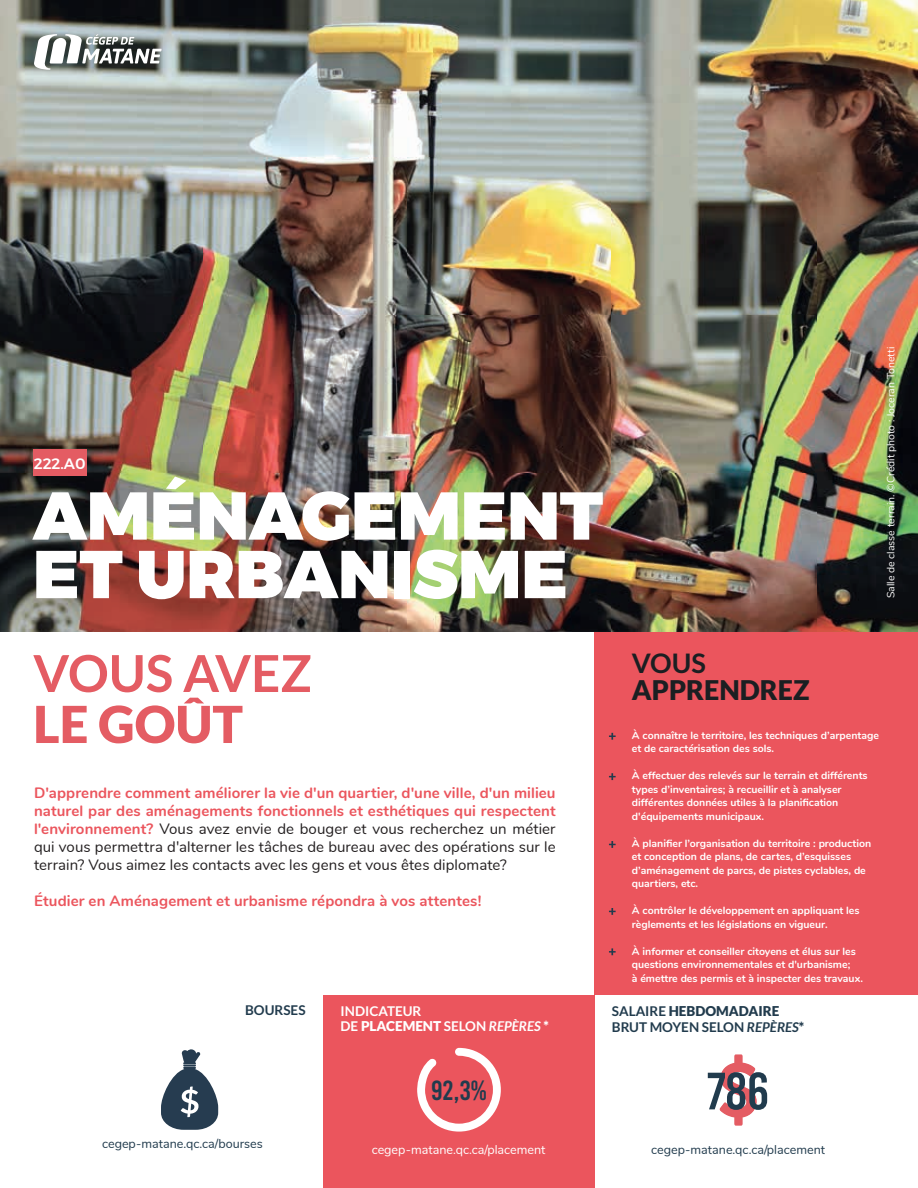
<style>
.page{position:relative;width:918px;height:1188px;background:#fff}
.page>*{position:absolute;margin:0;border:0;box-sizing:border-box;transform-origin:0 0}
.t1{font:900 67.5px/58.5px "Montserrat";color:#fff}
.t2{font:52.35px "Bebas Kai";color:#213b4d}
.t3{font:700 51px "Lato";color:#e45c63}
.t4{font:900 51px "Lato";color:#e45c63}
.t5{font:27.6px "Bebas Kai";color:#213b4d}
.t6{font:900 27px "Lato";color:#1b1f22}
.t7{font:700 27px "Lato";color:#1b1f22}
.t8{font:15px/18px "Nunito";letter-spacing:.005em;color:#231f20;text-align:justify}
.t9{font:700 15px "Nunito";letter-spacing:.01em;color:#eb555d}
.t10{font:500 15px "Montserrat";color:#fff}
.t11{font:700 13.5px/16.5px "Lato";color:#213b4d}
.t12{font:700 13.5px/15px "Lato";color:#fff}
.t13{font:12.6px "Nunito";color:#213b4d}
.t14{font:12.6px "Nunito";color:#fff}
.t15{font:700 10.5px/13.5px "Nunito";color:#fff}
.t16{font:10.5px "Nunito";color:#fff}
.s1{font-weight:700;color:#eb555d}
.s2{font-weight:900}
.s3{font-style:italic}
</style>
<div class="page">
<div style="left:594px;top:631px;width:324px;height:364px;background:#eb555d"></div>
<div style="left:323px;top:995px;width:271px;height:193px;background:#eb555d"></div>
<svg style="left:161px;top:1049px;width:57px;height:81px"></svg>
<svg style="left:609px;top:948px;width:7px;height:7px"></svg>
<svg style="left:609px;top:773px;width:7px;height:7px"></svg>
<svg style="left:609px;top:841px;width:7px;height:7px"></svg>
<svg style="left:609px;top:908px;width:7px;height:7px"></svg>
<svg style="left:609px;top:733px;width:7px;height:7px"></svg>
<svg style="left:720px;top:1054px;width:36px;height:72px"></svg>
<svg style="left:0;top:631px;width:594px;height:1px"></svg>
<hr style="left:594px;top:631px;width:324px;height:1px;background:#ed6860">
<img style="left:0;top:0;width:918px;height:631px">
<div style="left:33px;top:449px;width:53px;height:26px;background:#e45c63"></div>
<svg style="left:34px;top:34px;width:128px;height:36px"></svg>
<svg style="left:417px;top:1048px;width:84px;height:84px"></svg>
<h3 class="t10" style="left:34px;top:452px;width:53px">222.A0</h3>
<h1 class="t1" style="left:33px;top:487px;width:572px">AMÉNAGEMENT<br>ET URBANISME</h1>
<p class="t16" style="left:883px;top:598px;width:253px;rotate:-90deg">Salle de classe terrain. ©Crédit photo : Joceran Tonetti</p>
<h3 class="t3" style="left:33px;top:644px;width:280px">VOUS AVEZ</h3>
<h3 class="t4" style="left:33px;top:694px;width:211px">LE GOÛT</h3>
<p class="t8" style="left:34px;top:783px;width:523px"><span class="s1">D'apprendre comment améliorer la vie d'un quartier, d'une ville, d'un milieu naturel par des aménagements fonctionnels et esthétiques qui respectent l'environnement?</span> Vous avez envie de bouger et vous recherchez un métier qui vous permettra d'alterner les tâches de bureau avec des opérations sur le terrain? Vous aimez les contacts avec les gens et vous êtes diplomate?</p>
<h3 class="t9" style="left:34px;top:889px;width:449px">Étudier en Aménagement et urbanisme répondra à vos attentes!</h3>
<p class="t11" style="left:245px;top:1001px;width:62px">BOURSES</p>
<p class="t12" style="left:341px;top:1003px;width:210px">INDICATEUR<br>DE <span class="s2">PLACEMENT</span> SELON <span class="s3">REPÈRES</span> <span class="s2">*</span></p>
<h3 class="t7" style="left:632px;top:647px;width:76px">VOUS</h3>
<h3 class="t6" style="left:632px;top:674px;width:179px">APPRENDREZ</h3>
<p class="t15" style="left:632px;top:728px;width:249px">À connaître le territoire, les techniques d’arpentage et de caractérisation des sols.</p>
<p class="t15" style="left:632px;top:768px;width:237px">À effectuer des relevés sur le terrain et différents types d’inventaires; à recueillir et à analyser différentes données utiles à la planification d'équipements municipaux.</p>
<p class="t15" style="left:632px;top:836px;width:241px">À planifier l’organisation du territoire : production et conception de plans, de cartes, d’esquisses d’aménagement de parcs, de pistes cyclables, de quartiers, etc.</p>
<p class="t15" style="left:632px;top:903px;width:229px">À contrôler le développement en appliquant les règlements et les législations en vigueur.</p>
<p class="t15" style="left:632px;top:944px;width:233px">À informer et conseiller citoyens et élus sur les questions environnementales et d'urbanisme;<br>à émettre des permis et à inspecter des travaux.</p>
<p class="t11" style="left:612px;top:1002px;width:194px">SALAIRE <span class="s2">HEBDOMADAIRE<br></span>BRUT MOYEN SELON <span class="s3">REPÈRES</span><span class="s2">*</span></p>
<p class="t13" style="left:102px;top:1134px;width:162px">cegep-matane.qc.ca/bourses</p>
<h3 class="t5" style="left:431px;top:1076px;width:57px">92,3%</h3>
<h2 class="t2" style="left:707px;top:1063px;width:63px">786</h2>
<p class="t14" style="left:372px;top:1140px;width:175px">cegep-matane.qc.ca/placement</p>
<p class="t13" style="left:651px;top:1140px;width:175px">cegep-matane.qc.ca/placement</p>
</div>
